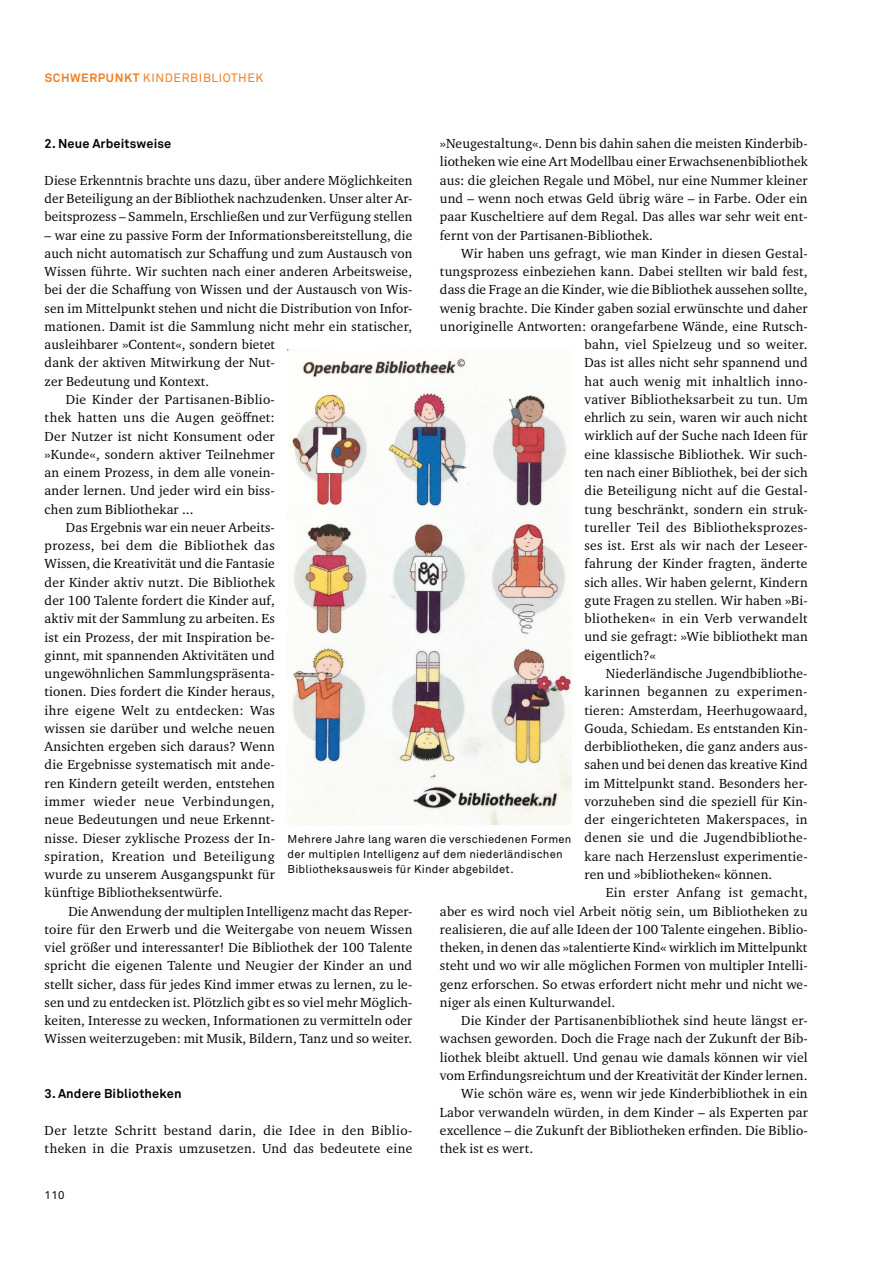
<style>
.page{position:relative;width:893px;height:1263px;background:#fff}
.page>*{position:absolute;margin:0;border:0;box-sizing:border-box;transform-origin:0 0}
.t1{font:13.5px/18.3px "Charter ITC Pro";letter-spacing:.01em;color:#040503;text-align:justify}
.t2{font:13.5px "Charter ITC Pro";letter-spacing:.03em;color:#040503}
.t3{font:13.5px "Charter ITC Pro";letter-spacing:.035em;color:#040503}
.t4{font:700 12.75px "Akkurat Pro";letter-spacing:.01em;color:#040503}
.t5{font:12px "Akkurat Pro";letter-spacing:.05em;color:#f07e22}
.t6{font:11.25px/15px "Akkurat Pro";letter-spacing:.02em;color:#040503}
.s1{font-weight:700}
</style>
<div class="page">
<img style="left:288px;top:349px;width:284px;height:475px">
<p class="t5" style="left:45px;top:74px;width:220px"><span class="s1">SCHWERPUNKT</span> KINDERBIBLIOTHEK</p>
<p class="t1" style="left:440px;top:135px;width:369px">»Neugestaltung«. Denn bis dahin sahen die meisten Kinderbib&shy;liotheken wie eine Art Modellbau einer Erwachsenenbibliothek aus: die gleichen Regale und Möbel, nur eine Nummer kleiner und – wenn noch etwas Geld übrig wäre – in Farbe. Oder ein paar Kuscheltiere auf dem Regal. Das alles war sehr weit ent&shy;fernt von der Partisanen-Bibliothek.</p>
<p class="t1" style="left:461px;top:245px;width:348px">Wir haben uns gefragt, wie man Kinder in diesen Gestal-</p>
<p class="t1" style="left:440px;top:263px;width:369px">tungsprozess einbeziehen kann. Dabei stellten wir bald fest,</p>
<p class="t1" style="left:440px;top:281px;width:369px">dass die Frage an die Kinder, wie die Bibliothek aussehen sollte,</p>
<p class="t1" style="left:440px;top:299px;width:369px">wenig brachte. Die Kinder gaben sozial erwünschte und daher</p>
<p class="t1" style="left:440px;top:318px;width:369px">unoriginelle Antworten: orangefarbene Wände, eine Rutsch-</p>
<p class="t1" style="left:584px;top:336px;width:225px">bahn, viel Spielzeug und so weiter.</p>
<p class="t1" style="left:584px;top:354px;width:225px">Das ist alles nicht sehr spannend und</p>
<p class="t1" style="left:584px;top:373px;width:225px">hat auch wenig mit inhaltlich inno-</p>
<p class="t1" style="left:584px;top:391px;width:225px">vativer Bibliotheksarbeit zu tun. Um</p>
<p class="t1" style="left:584px;top:409px;width:225px">ehrlich zu sein, waren wir auch nicht</p>
<p class="t1" style="left:584px;top:427px;width:225px">wirklich auf der Suche nach Ideen für</p>
<p class="t1" style="left:584px;top:446px;width:225px">eine klassische Bibliothek. Wir such-</p>
<p class="t1" style="left:584px;top:464px;width:225px">ten nach einer Bibliothek, bei der sich</p>
<p class="t1" style="left:584px;top:482px;width:225px">die Beteiligung nicht auf die Gestal-</p>
<p class="t1" style="left:584px;top:500px;width:225px">tung beschränkt, sondern ein struk-</p>
<p class="t2" style="left:584px;top:521px;width:225px">tureller Teil des Bibliotheksprozes-</p>
<p class="t1" style="left:584px;top:537px;width:225px">ses ist. Erst als wir nach der Leseer-</p>
<p class="t1" style="left:584px;top:555px;width:225px">fahrung der Kinder fragten, änderte</p>
<p class="t1" style="left:584px;top:574px;width:225px">sich alles. Wir haben gelernt, Kindern</p>
<p class="t1" style="left:584px;top:592px;width:225px">gute Fragen zu stellen. Wir haben »Bi-</p>
<p class="t1" style="left:584px;top:610px;width:225px">bliotheken« in ein Verb verwandelt</p>
<p class="t1" style="left:584px;top:628px;width:225px">und sie gefragt: »Wie bibliothekt man</p>
<p class="t1" style="left:584px;top:647px;width:73px">eigentlich?«</p>
<p class="t1" style="left:606px;top:665px;width:203px">Niederländische Jugendbibliothe-</p>
<p class="t2" style="left:584px;top:686px;width:225px">karinnen begannen zu experimen-</p>
<p class="t1" style="left:584px;top:701px;width:225px">tieren: Amsterdam, Heerhugowaard,</p>
<p class="t1" style="left:584px;top:720px;width:225px">Gouda, Schiedam. Es entstanden Kin-</p>
<p class="t1" style="left:584px;top:738px;width:225px">derbibliotheken, die ganz anders aus-</p>
<p class="t1" style="left:584px;top:756px;width:225px">sahen und bei denen das kreative Kind</p>
<p class="t1" style="left:584px;top:774px;width:225px">im Mittelpunkt stand. Besonders her-</p>
<p class="t1" style="left:584px;top:793px;width:224px">vorzuheben sind die speziell für Kin-</p>
<p class="t1" style="left:584px;top:811px;width:225px">der eingerichteten Makerspaces, in</p>
<p class="t1" style="left:584px;top:829px;width:225px">denen sie und die Jugendbibliothe-</p>
<p class="t1" style="left:584px;top:848px;width:225px">kare nach Herzenslust experimentie-</p>
<p class="t1" style="left:584px;top:866px;width:189px">ren und »bibliotheken« können.</p>
<p class="t2" style="left:606px;top:887px;width:203px">Ein erster Anfang ist gemacht,</p>
<p class="t1" style="left:440px;top:902px;width:369px">aber es wird noch viel Arbeit nötig sein, um Bibliotheken zu</p>
<p class="t1" style="left:440px;top:921px;width:369px">realisieren, die auf alle Ideen der 100 Talente eingehen. Biblio-</p>
<p class="t1" style="left:440px;top:939px;width:369px">theken, in denen das »talentierte Kind« wirklich im Mittelpunkt</p>
<p class="t1" style="left:440px;top:957px;width:369px">steht und wo wir alle möglichen Formen von multipler Intelli-</p>
<p class="t1" style="left:440px;top:975px;width:369px">genz erforschen. So etwas erfordert nicht mehr und nicht we-</p>
<p class="t1" style="left:440px;top:994px;width:177px">niger als einen Kulturwandel.</p>
<p class="t1" style="left:461px;top:1012px;width:348px">Die Kinder der Partisanenbibliothek sind heute längst er-</p>
<p class="t1" style="left:440px;top:1030px;width:369px">wachsen geworden. Doch die Frage nach der Zukunft der Bib-</p>
<p class="t1" style="left:440px;top:1049px;width:369px">liothek bleibt aktuell. Und genau wie damals können wir viel</p>
<p class="t1" style="left:440px;top:1067px;width:369px">vom Erfindungsreichtum und der Kreativität der Kinder lernen.</p>
<p class="t1" style="left:461px;top:1085px;width:348px">Wie schön wäre es, wenn wir jede Kinderbibliothek in ein</p>
<p class="t1" style="left:440px;top:1103px;width:369px">Labor verwandeln würden, in dem Kinder – als Experten par</p>
<p class="t1" style="left:440px;top:1122px;width:369px">excellence – die Zukunft der Bibliotheken erfinden. Die Biblio-</p>
<p class="t1" style="left:440px;top:1140px;width:95px">thek ist es wert.</p>
<p class="t4" style="left:45px;top:139px;width:128px">2. Neue Arbeitsweise</p>
<p class="t1" style="left:45px;top:172px;width:369px">Diese Erkenntnis brachte uns dazu, über andere Möglichkeiten der Beteiligung an der Bibliothek nachzudenken. Unser alter Ar&shy;beitsprozess – Sammeln, Erschließen und zur Verfügung stellen</p>
<p class="t1" style="left:45px;top:226px;width:369px">– war eine zu passive Form der Informationsbereitstellung, die</p>
<p class="t1" style="left:45px;top:245px;width:369px">auch nicht automatisch zur Schaffung und zum Austausch von</p>
<p class="t1" style="left:45px;top:263px;width:369px">Wissen führte. Wir suchten nach einer anderen Arbeitsweise,</p>
<p class="t1" style="left:45px;top:281px;width:369px">bei der die Schaffung von Wissen und der Austausch von Wis-</p>
<p class="t1" style="left:45px;top:299px;width:369px">sen im Mittelpunkt stehen und nicht die Distribution von Infor-</p>
<p class="t1" style="left:45px;top:318px;width:369px">mationen. Damit ist die Sammlung nicht mehr ein statischer,</p>
<p class="t1" style="left:45px;top:336px;width:232px">ausleihbarer »Content«, sondern bietet</p>
<p class="t1" style="left:45px;top:354px;width:232px">dank der aktiven Mitwirkung der Nut-</p>
<p class="t1" style="left:45px;top:373px;width:166px">zer Bedeutung und Kontext.</p>
<p class="t1" style="left:66px;top:391px;width:210px">Die Kinder der Partisanen-Biblio-</p>
<p class="t1" style="left:45px;top:409px;width:232px">thek hatten uns die Augen geöffnet:</p>
<p class="t1" style="left:45px;top:427px;width:232px">Der Nutzer ist nicht Konsument oder</p>
<p class="t1" style="left:45px;top:446px;width:232px">»Kunde«, sondern aktiver Teilnehmer</p>
<p class="t1" style="left:45px;top:464px;width:232px">an einem Prozess, in dem alle vonein-</p>
<p class="t1" style="left:45px;top:482px;width:232px">ander lernen. Und jeder wird ein biss-</p>
<p class="t1" style="left:45px;top:500px;width:150px">chen zum Bibliothekar ...</p>
<p class="t1" style="left:66px;top:519px;width:211px">Das Ergebnis war ein neuer Arbeits-</p>
<p class="t1" style="left:45px;top:537px;width:232px">prozess, bei dem die Bibliothek das</p>
<p class="t1" style="left:45px;top:555px;width:232px">Wissen, die Kreativität und die Fantasie</p>
<p class="t1" style="left:45px;top:574px;width:232px">der Kinder aktiv nutzt. Die Bibliothek</p>
<p class="t1" style="left:45px;top:592px;width:232px">der 100 Talente fordert die Kinder auf,</p>
<p class="t1" style="left:45px;top:610px;width:232px">aktiv mit der Sammlung zu arbeiten. Es</p>
<p class="t1" style="left:45px;top:628px;width:232px">ist ein Prozess, der mit Inspiration be-</p>
<p class="t1" style="left:45px;top:647px;width:232px">ginnt, mit spannenden Aktivitäten und</p>
<p class="t1" style="left:45px;top:665px;width:232px">ungewöhnlichen Sammlungspräsenta-</p>
<p class="t1" style="left:45px;top:683px;width:232px">tionen. Dies fordert die Kinder heraus,</p>
<p class="t1" style="left:45px;top:701px;width:232px">ihre eigene Welt zu entdecken: Was</p>
<p class="t1" style="left:45px;top:720px;width:232px">wissen sie darüber und welche neuen</p>
<p class="t1" style="left:45px;top:738px;width:232px">Ansichten ergeben sich daraus? Wenn</p>
<p class="t1" style="left:45px;top:756px;width:232px">die Ergebnisse systematisch mit ande-</p>
<p class="t1" style="left:45px;top:775px;width:232px">ren Kindern geteilt werden, entstehen</p>
<p class="t3" style="left:45px;top:795px;width:232px">immer wieder neue Verbindungen,</p>
<p class="t1" style="left:45px;top:811px;width:232px">neue Bedeutungen und neue Erkennt-</p>
<p class="t1" style="left:45px;top:829px;width:232px">nisse. Dieser zyklische Prozess der In-</p>
<p class="t2" style="left:45px;top:850px;width:232px">spiration, Kreation und Beteiligung</p>
<p class="t1" style="left:45px;top:866px;width:232px">wurde zu unserem Ausgangspunkt für</p>
<p class="t1" style="left:45px;top:884px;width:180px">künftige Bibliotheksentwürfe.</p>
<p class="t1" style="left:68px;top:902px;width:345px">Die Anwendung der multiplen Intelligenz macht das Reper-</p>
<p class="t1" style="left:45px;top:921px;width:369px">toire für den Erwerb und die Weitergabe von neuem Wissen</p>
<p class="t1" style="left:45px;top:939px;width:369px">viel größer und interessanter! Die Bibliothek der 100 Talente</p>
<p class="t1" style="left:45px;top:957px;width:369px">spricht die eigenen Talente und Neugier der Kinder an und</p>
<p class="t1" style="left:45px;top:976px;width:369px">stellt sicher, dass für jedes Kind immer etwas zu lernen, zu le-</p>
<p class="t1" style="left:45px;top:994px;width:369px">sen und zu entdecken ist. Plötzlich gibt es so viel mehr Möglich-</p>
<p class="t1" style="left:45px;top:1012px;width:369px">keiten, Interesse zu wecken, Informationen zu vermitteln oder</p>
<p class="t1" style="left:45px;top:1030px;width:369px">Wissen weiterzugeben: mit Musik, Bildern, Tanz und so weiter.</p>
<p class="t6" style="left:288px;top:832px;width:285px">Mehrere Jahre lang waren die verschiedenen Formen der multiplen Intelligenz auf dem niederländischen<br>Bibliotheksausweis für Kinder abgebildet.</p>
<p class="t4" style="left:45px;top:1089px;width:138px">3. Andere Bibliotheken</p>
<p class="t1" style="left:45px;top:1122px;width:369px">Der letzte Schritt bestand darin, die Idee in den Biblio&shy;theken in die Praxis umzusetzen. Und das bedeutete eine</p>
<p class="t6" style="left:45px;top:1188px;width:21px">110</p>
</div>
